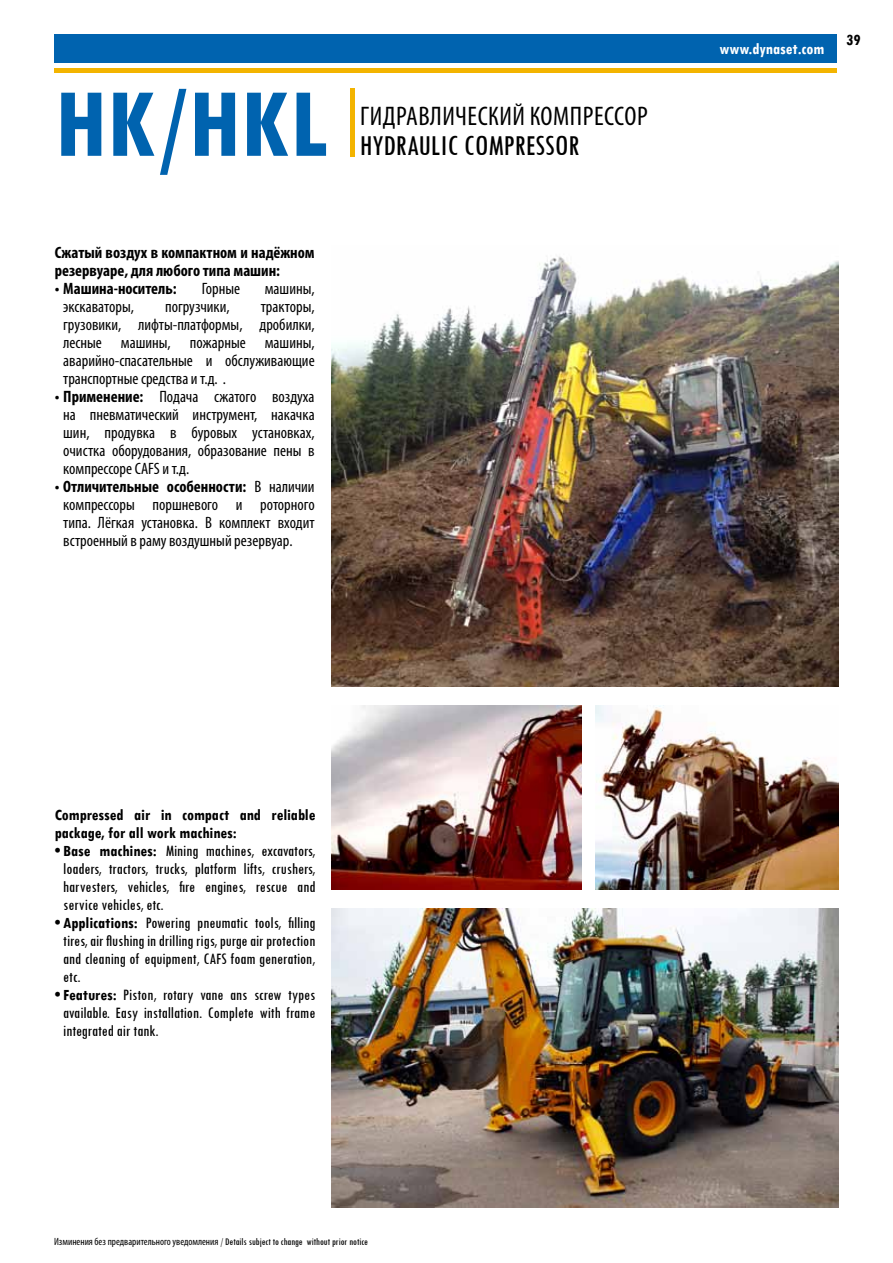
<style>
.page{position:relative;width:893px;height:1263px;background:#fff}
.page>*{position:absolute;margin:0;border:0;box-sizing:border-box;transform-origin:0 0}
.t1{font:700 condensed 103.5px "Tw Cen";color:#0063af}
.t2{font:condensed 30px "Tw Cen";color:#000}
.t3{font:condensed 27px "Myriad Pro";color:#000}
.t4{font:condensed 16.5px/18px "Myriad Pro";color:#000;text-align:justify}
.t5{font:condensed 16.5px/18px "Tw Cen";color:#000;text-align:justify}
.t6{font:700 condensed 16.5px/18px "Myriad Pro";color:#000}
.t7{font:700 condensed 16.5px/18px "Tw Cen";color:#000}
.t8{font:700 condensed 16.5px "Tw Cen";color:#fff}
.t9{font:condensed 10.5px "Tw Cen";color:#000}
.s1{font-weight:700}
.s2{font-family:"Myriad Pro"}
</style>
<div class="page">
<div style="left:55px;top:35px;width:782px;height:28px;background:#0063af"></div>
<hr style="left:54px;top:68px;width:782px;height:4px;background:#f3b400">
<hr style="left:351px;top:88px;width:4px;height:68px;background:#f3b400">
<img style="left:332px;top:256px;width:507px;height:431px">
<img style="left:595px;top:706px;width:244px;height:184px">
<img style="left:332px;top:706px;width:250px;height:184px">
<img style="left:332px;top:909px;width:507px;height:299px">
<h1 class="t1" style="left:55px;top:61px;width:274px">HK/HKL</h1>
<p class="t6" style="left:55px;top:243px;width:261px">Сжатый воздух в компактном и надёжном резервуаре, для любого типа машин:</p>
<p class="t6" style="left:55px;top:279px;width:123px">• Машина-носитель:</p>
<p class="t4" style="left:202px;top:279px;width:40px">Горные</p>
<p class="t4" style="left:265px;top:279px;width:51px">машины,</p>
<p class="t4" style="left:63px;top:297px;width:72px">экскаваторы,</p>
<p class="t4" style="left:165px;top:297px;width:66px">погрузчики,</p>
<p class="t4" style="left:63px;top:297px;width:253px;text-indent:198px">тракторы, грузовики, лифты-платформы, дробилки, лесные машины, пожарные машины, аварийно-спасательные и обслуживающие транспортные средства и т.д. .</p>
<p class="t4" style="left:63px;top:387px;width:253px;text-indent:-8px"><span class="s1">• Применение:</span> Подача сжатого воздуха на пневматический инструмент, накачка шин, продувка в буровых установках, очистка оборудования, образование пены в компрессоре CAFS и т.д.</p>
<p class="t4" style="left:63px;top:477px;width:253px;text-indent:-8px"><span class="s1">• Отличительные особенности:</span> В наличии компрессоры поршневого и роторного типа. Лёгкая установка. В комплект входит встроенный в раму воздушный резервуар.</p>
<h3 class="t3" style="left:360px;top:100px;width:23px">Гидравлический</h3>
<h3 class="t3" style="left:530px;top:100px;width:13px">компрессор</h3>
<h2 class="t2" style="left:360px;top:127px;width:24px">Hydraulic</h2>
<h2 class="t2" style="left:464px;top:127px;width:13px">compressor</h2>
<p class="t8" style="left:720px;top:39px;width:106px">www.dynaset.com</p>
<p class="t7" style="left:846px;top:30px;width:16px">39</p>
<p class="t7" style="left:55px;top:805px;width:262px">Compressed air in compact and reliable package, for all work machines:</p>
<p class="t5" style="left:63px;top:841px;width:254px;text-indent:-8px"><span class="s1">• Base machines:</span> Mining machines, excavators, loaders, tractors, trucks, platform lifts, crushers, harvesters, vehicles, fire engines, rescue and service vehicles, etc.</p>
<p class="t5" style="left:63px;top:913px;width:254px;text-indent:-8px"><span class="s1">• Applications:</span> Powering pneumatic tools, filling tires, air flushing in drilling rigs, purge air protection and cleaning of equipment, CAFS foam generation, etc.</p>
<p class="t5" style="left:63px;top:986px;width:254px;text-indent:-8px"><span class="s1">• Features:</span> Piston, rotary vane ans screw types available. Easy installation. Complete with frame integrated air tank.</p>
<p class="t9" style="left:54px;top:1236px;width:316px"><span class="s2">Изминения без предварительного уведомления</span> / Details subject to change without prior notice</p>
</div>
